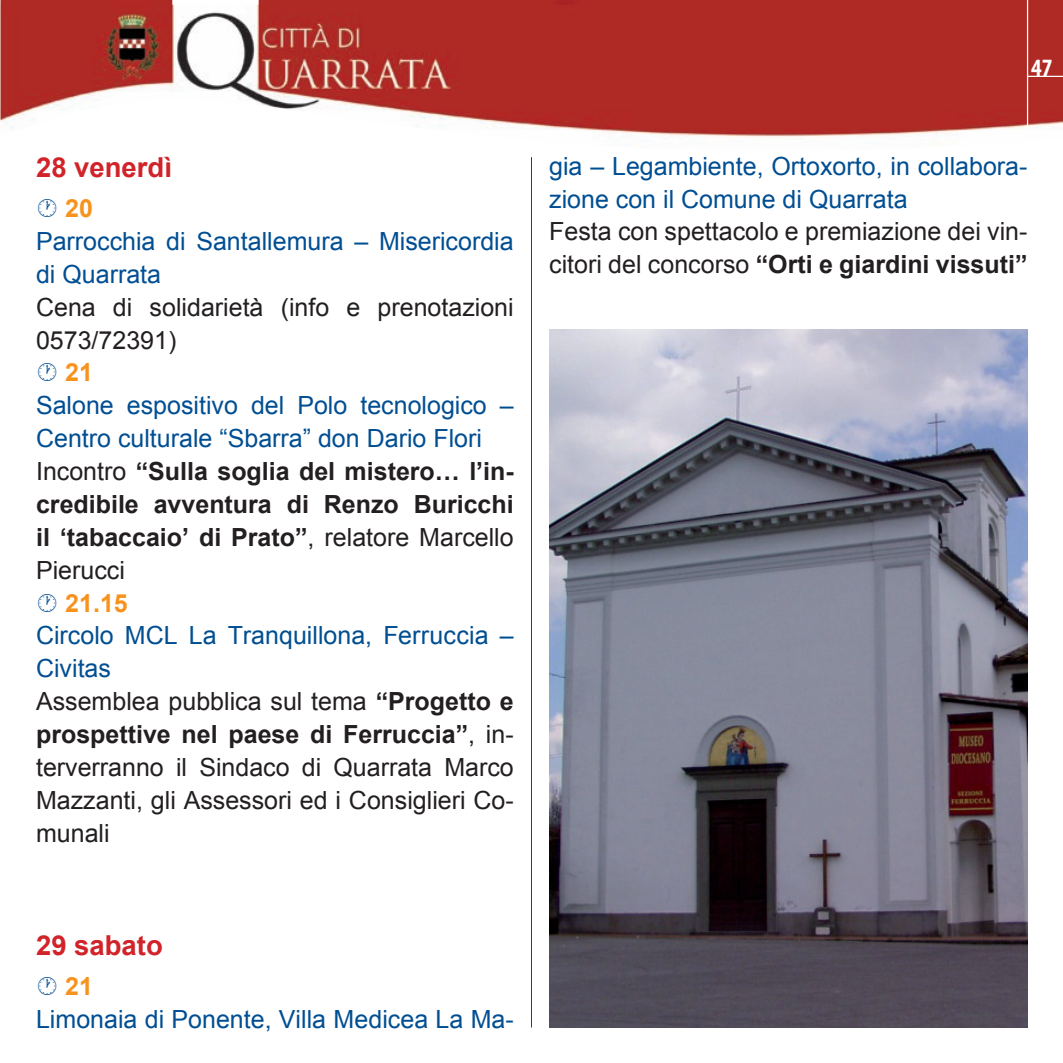
<style>
.page{position:relative;width:1063px;height:1063px;background:#fff}
.page>*{position:absolute;margin:0;border:0;box-sizing:border-box;transform-origin:0 0}
.t1{font:700 27.5px "Arial";color:#d1232a}
.t2{font:25px/33px "Arial";color:#231f20}
.t3{font:700 25px/33px "Arial";color:#231f20}
.t4{font:25px/32.8px "Arial";color:#004e92}
.t5{font:700 condensed 25px "Myriad Pro";color:#fff}
.s1{font-weight:700;color:#f7931d}
.s2{color:#004e92}
.s3{color:#f7931d}
.s4{font-weight:400;color:#004e92}
.s5{font-weight:400}
.s6{font-weight:700}
</style>
<div class="page">
<img style="left:0;top:0;width:1063px;height:139px">
<hr style="left:1027px;top:0;width:1px;height:130px;background:#fff">
<hr style="left:1028px;top:76px;width:35px;height:1px;background:#fff">
<hr style="left:531px;top:157px;width:1px;height:871px;background:#004e92">
<img style="left:549px;top:330px;width:479px;height:698px">
<p class="t1" style="left:36px;top:149px;width:138px">28 venerdì</p>
<p class="t4" style="left:36px;top:192px;width:479px">• <span class="s1">20<br></span>Parrocchia di Santallemura – Misericordia di Quarrata</p>
<p class="t2" style="left:36px;top:291px;width:479px">Cena di solidarietà (info e prenotazioni<br>0573/72391)</p>
<p class="t3" style="left:36px;top:357px;width:479px"><span class="s2">•</span> <span class="s3">21<br></span><span class="s4">Salone espositivo del Polo tecnologico –<br>Centro culturale “Sbarra” don Dario Flori<br></span><span class="s5">Incontro</span> “Sulla soglia del mistero… l’in&shy;credibile avventura di Renzo Buricchi il ‘tabaccaio’ di Prato”<span class="s5">, relatore Marcello<br>Pierucci</span></p>
<p class="t2" style="left:36px;top:587px;width:479px"><span class="s2">•</span> <span class="s1">21.15<br></span><span class="s2">Circolo MCL La Tranquillona, Ferruccia –<br>Civitas<br></span>Assemblea pubblica sul tema <span class="s6">“Progetto e prospettive nel paese di Ferruccia”</span>, in&shy;terverranno il Sindaco di Quarrata Marco<br>Mazzanti, gli Assessori ed i Consiglieri Co&shy;munali</p>
<p class="t5" style="left:1031px;top:52px;width:23px">47</p>
<p class="t4" style="left:549px;top:151px;width:480px">gia – Legambiente, Ortoxorto, in collabora&shy;zione con il Comune di Quarrata</p>
<p class="t2" style="left:549px;top:216px;width:480px">Festa con spettacolo e premiazione dei vin&shy;citori del concorso <span class="s6">“Orti e giardini vissuti”</span></p>
<p class="t1" style="left:36px;top:927px;width:128px">29 sabato</p>
<p class="t4" style="left:36px;top:970px;width:479px">• <span class="s1">21<br></span>Limonaia di Ponente, Villa Medicea La Ma-</p>
</div>
